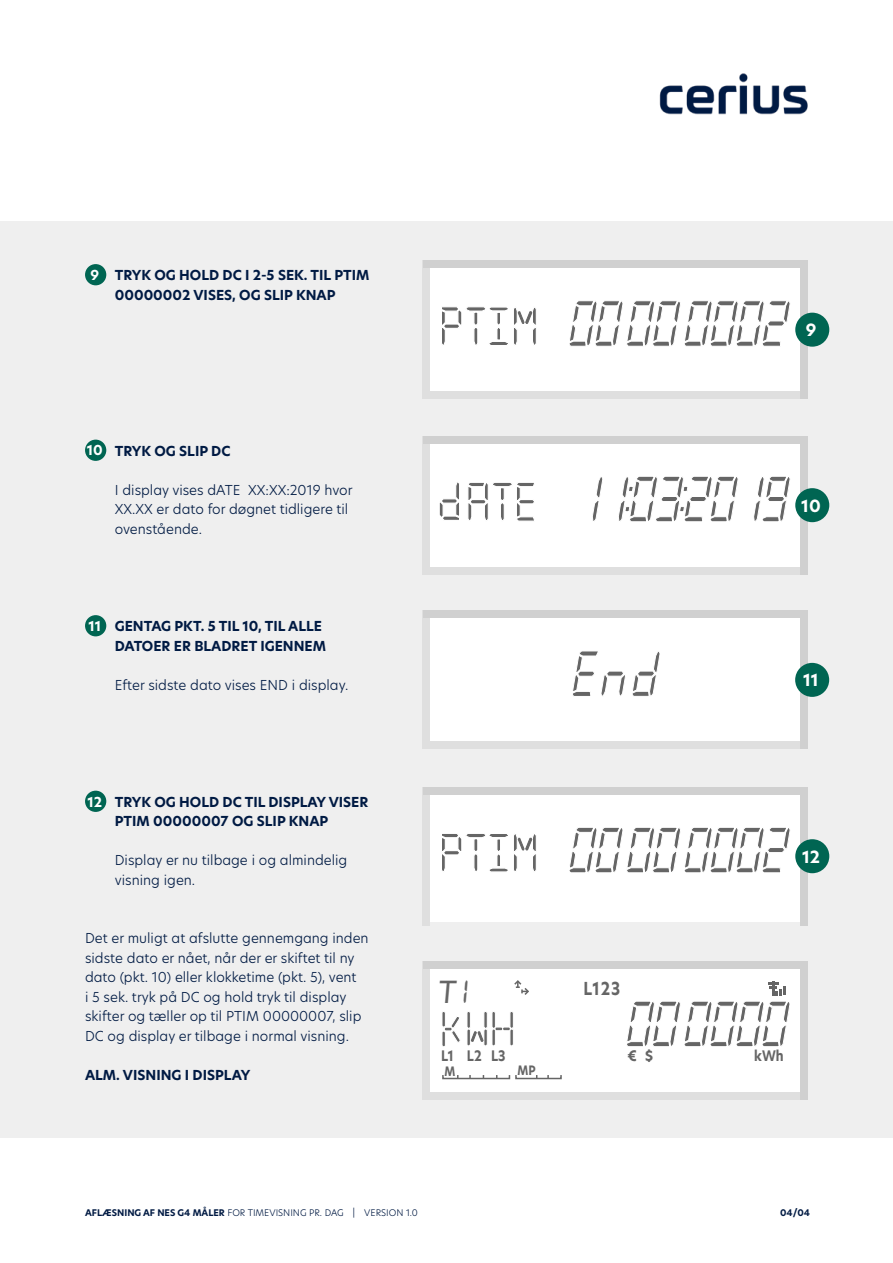
<style>
.page{position:relative;width:893px;height:1263px;background:#fff}
.page>*{position:absolute;margin:0;border:0;box-sizing:border-box;transform-origin:0 0}
.Boks_Brød{font:italic 69.45px "Digital 7 Mono";color:#656565;scale:.8 1}
.Boks_Brød-2{font:59.25px "Digital 7 Mono";color:#656565;scale:.9 1}
.Boks_Brød-3{font:34.5px "Digital 7 Mono";color:#656565;scale:.9 1}
.FIGUR_RUBRIK{font:30px "Hero New";color:#656565}
.FIGUR_RUBRIK-2{font:700 17.55px "Hero New";color:#656565;scale:.87 1}
.Boks_Brød-4{font:700 16.5px "Hero New";color:#fff}
.FIGUR_RUBRIK-3{font:700 14.25px "Hero New";color:#656565;scale:.87 1}
.FIGUR_RUBRIK-4{font:700 14.25px "Hero New";color:#656565}
.BRØD{font:300 13.5px/19.5px "Hero New";color:#001a43}
.ML{font:700 13.5px/19.5px "Hero New";color:#001a43}
.Boks_Brød-5{font:700 13.5px "Hero New";color:#fff}
.FIGUR_RUBRIK-5{font:700 12.75px "Hero New";color:#656565;scale:.87 1}
.t1{font:300 9px "Hero New";color:#001a43}
.t2{font:700 9px "Hero New";color:#001a43}
.s1{font-weight:700}
</style>
<div class="page">
<div style="left:0;top:222px;width:893px;height:916px;background:#efefef"></div>
<img style="left:659px;top:73px;width:149px;height:41px">
<div style="left:85px;top:264px;width:21px;height:21px;background:#006552;border-radius:50%"></div>
<div style="left:85px;top:440px;width:21px;height:21px;background:#006552;border-radius:50%"></div>
<div style="left:85px;top:615px;width:21px;height:21px;background:#006552;border-radius:50%"></div>
<div style="left:85px;top:791px;width:21px;height:21px;background:#006552;border-radius:50%"></div>
<div style="left:430px;top:264px;width:377px;height:131px;background:#fff"></div>
<div style="left:430px;top:791px;width:377px;height:131px;background:#fff"></div>
<div style="left:430px;top:392px;width:377px;height:7px;background:#dfdfdf"></div>
<div style="left:800px;top:266px;width:8px;height:133px;background:#d0d0d0"></div>
<div style="left:800px;top:793px;width:8px;height:132px;background:#d0d0d0"></div>
<div style="left:423px;top:261px;width:7px;height:138px;background:#dfdfdf"></div>
<div style="left:423px;top:787px;width:7px;height:138px;background:#dfdfdf"></div>
<div style="left:423px;top:261px;width:385px;height:7px;background:#d0d0d0"></div>
<div style="left:423px;top:787px;width:385px;height:7px;background:#d0d0d0"></div>
<div style="left:795px;top:313px;width:34px;height:34px;background:#006552;border-radius:50%"></div>
<div style="left:795px;top:839px;width:34px;height:34px;background:#006552;border-radius:50%"></div>
<svg style="left:489px;top:307px;width:47px;height:38px"></svg>
<svg style="left:489px;top:834px;width:47px;height:38px"></svg>
<div style="left:430px;top:614px;width:377px;height:131px;background:#fff"></div>
<div style="left:430px;top:742px;width:377px;height:7px;background:#dfdfdf"></div>
<div style="left:800px;top:617px;width:7px;height:132px;background:#d0d0d0"></div>
<div style="left:423px;top:611px;width:7px;height:138px;background:#dfdfdf"></div>
<div style="left:423px;top:611px;width:384px;height:7px;background:#d0d0d0"></div>
<div style="left:795px;top:663px;width:34px;height:34px;background:#006552;border-radius:50%"></div>
<svg style="left:601px;top:651px;width:59px;height:45px"></svg>
<div style="left:430px;top:964px;width:377px;height:131px;background:#fff"></div>
<div style="left:430px;top:1092px;width:377px;height:7px;background:#dfdfdf"></div>
<div style="left:800px;top:967px;width:7px;height:132px;background:#d0d0d0"></div>
<div style="left:423px;top:961px;width:7px;height:138px;background:#dfdfdf"></div>
<div style="left:423px;top:961px;width:384px;height:7px;background:#d0d0d0"></div>
<svg style="left:768px;top:981px;width:18px;height:15px"></svg>
<svg style="left:514px;top:980px;width:15px;height:15px"></svg>
<div style="left:442px;top:1074px;width:68px;height:5px;border:2px solid #656565"></div>
<div style="left:515px;top:1074px;width:47px;height:5px;border:2px solid #656565"></div>
<svg style="left:442px;top:1012px;width:71px;height:35px"></svg>
<div style="left:430px;top:440px;width:377px;height:131px;background:#fff"></div>
<div style="left:430px;top:567px;width:377px;height:7px;background:#dfdfdf"></div>
<div style="left:800px;top:442px;width:8px;height:132px;background:#d0d0d0"></div>
<div style="left:423px;top:436px;width:7px;height:138px;background:#dfdfdf"></div>
<div style="left:423px;top:436px;width:385px;height:7px;background:#d0d0d0"></div>
<div style="left:795px;top:488px;width:34px;height:34px;background:#006552;border-radius:50%"></div>
<p class="Boks_Brød-5" style="left:90px;top:266px;width:10px">9</p>
<p class="ML" style="left:115px;top:265px;width:256px">TRYK OG HOLD DC I 2-5 SEK. TIL PTIM<br>00000002 VISES, OG SLIP KNAP</p>
<p class="Boks_Brød-5" style="left:87px;top:441px;width:18px">10</p>
<p class="ML" style="left:115px;top:441px;width:117px">TRYK OG SLIP DC</p>
<p class="BRØD" style="left:115px;top:480px;width:239px">I display vises dATE XX:XX:2019 hvor<br>XX.XX er dato for døgnet tidligere til ovenstående.</p>
<p class="Boks_Brød-5" style="left:88px;top:617px;width:14px">11</p>
<p class="ML" style="left:115px;top:616px;width:213px">GENTAG PKT. 5 TIL 10, TIL ALLE<br>DATOER ER BLADRET IGENNEM</p>
<p class="BRØD" style="left:115px;top:675px;width:235px">Efter sidste dato vises END i display.</p>
<p class="Boks_Brød-5" style="left:87px;top:792px;width:16px">12</p>
<p class="ML" style="left:115px;top:792px;width:255px">TRYK OG HOLD DC TIL DISPLAY VISER<br>PTIM 00000007 OG SLIP KNAP</p>
<p class="BRØD" style="left:115px;top:850px;width:234px">Display er nu tilbage i og almindelig visning igen.</p>
<p class="BRØD" style="left:85px;top:928px;width:285px">Det er muligt at afslutte gennemgang inden sidste dato er nået, når der er skiftet til ny dato (pkt. 10) eller klokketime (pkt. 5), vent<br>i 5 sek. tryk på DC og hold tryk til display skifter og tæller op til PTIM 00000007, slip DC og display er tilbage i normal visning.</p>
<p class="ML" style="left:85px;top:1065px;width:167px">ALM. VISNING I DISPLAY</p>
<p class="Boks_Brød-2" style="left:439px;top:300px;width:55px">PT</p>
<p class="Boks_Brød" style="left:568px;top:293px;width:282px">00000002</p>
<p class="Boks_Brød-4" style="left:806px;top:319px;width:12px">9</p>
<p class="Boks_Brød-2" style="left:462px;top:527px;width:28px;rotate:-180deg">P</p>
<p class="Boks_Brød-2" style="left:466px;top:476px;width:82px">atE</p>
<p class="Boks_Brød" style="left:574px;top:469px;width:275px">11:03:2019</p>
<p class="Boks_Brød-4" style="left:801px;top:494px;width:21px">10</p>
<p class="Boks_Brød" style="left:571px;top:643px;width:41px">E</p>
<p class="Boks_Brød-4" style="left:803px;top:669px;width:17px">11</p>
<p class="Boks_Brød-2" style="left:439px;top:827px;width:55px">PT</p>
<p class="Boks_Brød" style="left:568px;top:820px;width:282px">00000002</p>
<p class="Boks_Brød-4" style="left:802px;top:845px;width:20px">12</p>
<p class="Boks_Brød-3" style="left:453px;top:976px;width:20px">1</p>
<p class="FIGUR_RUBRIK" style="left:437px;top:971px;width:23px">T</p>
<p class="FIGUR_RUBRIK-2" style="left:583px;top:976px;width:44px">L123</p>
<p class="Boks_Brød" style="left:625px;top:993px;width:210px">000000</p>
<p class="FIGUR_RUBRIK-3" style="left:441px;top:1046px;width:76px">L1 L2 L3</p>
<p class="FIGUR_RUBRIK-5" style="left:445px;top:1063px;width:14px">M</p>
<p class="FIGUR_RUBRIK-5" style="left:517px;top:1062px;width:22px">MP</p>
<p class="FIGUR_RUBRIK-4" style="left:627px;top:1046px;width:29px">€ $</p>
<p class="FIGUR_RUBRIK-3" style="left:754px;top:1046px;width:35px">kWh</p>
<p class="t1" style="left:85px;top:1207px;width:334px"><span class="s1">AFLÆSNING AF NES G4 MÅLER</span> FOR TIMEVISNING PR. DAG | VERSION 1.0</p>
<p class="t2" style="left:780px;top:1207px;width:31px">04/04</p>
</div>
